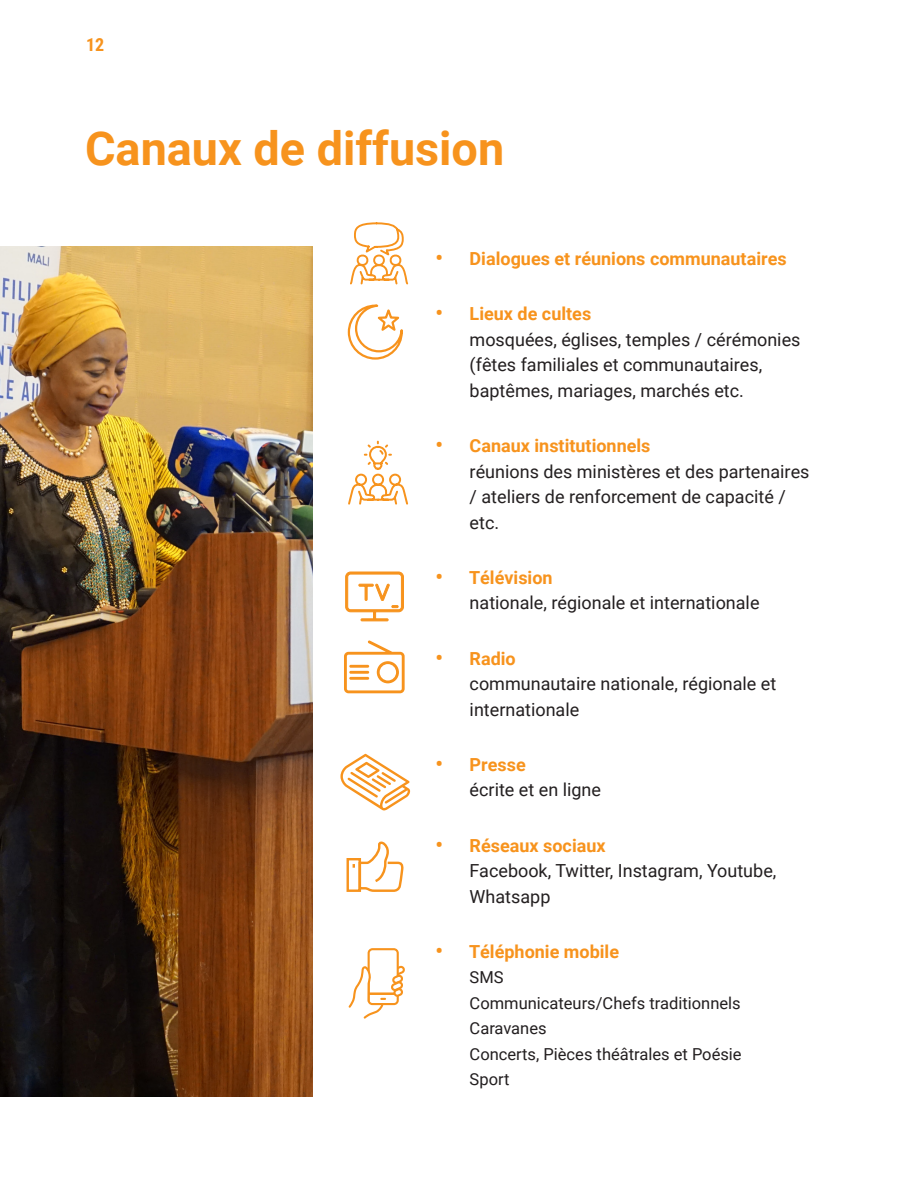
<style>
.page{position:relative;width:918px;height:1188px;background:#fff}
.page>*{position:absolute;margin:0;border:0;box-sizing:border-box;transform-origin:0 0}
.t1{font:700 46.8px "Roboto";color:#f7931d}
.t2{font:18px/25.5px "Roboto";color:#231f20}
.t3{font:700 18px "Roboto";color:#f7931d}
.t4{font:700 18px "Roboto Condensed";color:#f7931d}
.List_Paragraph{font:16.5px "Roboto";color:#231f20}
.s1{font-size:21px}
.s2{font-weight:700;font-size:21px;color:#f7931d}
.s3{font-weight:700;color:#f7931d}
</style>
<div class="page">
<img style="left:0;top:246px;width:312px;height:851px">
<svg style="left:350px;top:222px;width:59px;height:63px"></svg>
<svg style="left:347px;top:304px;width:56px;height:56px"></svg>
<svg style="left:348px;top:441px;width:60px;height:64px"></svg>
<svg style="left:345px;top:572px;width:59px;height:49px"></svg>
<svg style="left:344px;top:640px;width:61px;height:53px"></svg>
<hr style="left:349px;top:665px;width:20px;height:3px;background:#f7931d">
<hr style="left:349px;top:671px;width:20px;height:3px;background:#f7931d">
<hr style="left:349px;top:677px;width:20px;height:3px;background:#f7931d">
<svg style="left:340px;top:754px;width:70px;height:56px"></svg>
<svg style="left:346px;top:841px;width:58px;height:51px"></svg>
<svg style="left:348px;top:948px;width:57px;height:71px"></svg>
<p class="t4" style="left:86px;top:32px;width:20px">12</p>
<h1 class="t1" style="left:85px;top:116px;width:421px">Canaux de diffusion</h1>
<p class="t3" style="left:436px;top:246px;width:353px"><span class="s1">•</span> Dialogues et réunions communautaires</p>
<p class="t2" style="left:470px;top:300px;width:332px;text-indent:-34px"><span class="s2">•</span> <span class="s3">Lieux de cultes<br></span>mosquées, églises, temples / cérémonies (fêtes familiales et communautaires, baptêmes, mariages, marchés etc.</p>
<p class="t2" style="left:470px;top:432px;width:341px;text-indent:-34px"><span class="s2">•</span> <span class="s3">Canaux institutionnels<br></span>réunions des ministères et des partenaires / ateliers de renforcement de capacité / etc.</p>
<p class="t2" style="left:470px;top:564px;width:291px;text-indent:-34px"><span class="s2">•</span> <span class="s3">Télévision<br></span>nationale, régionale et internationale</p>
<p class="t2" style="left:470px;top:645px;width:308px;text-indent:-34px"><span class="s2">•</span> <span class="s3">Radio<br></span>communautaire nationale, régionale et internationale</p>
<p class="t2" style="left:470px;top:751px;width:133px;text-indent:-34px"><span class="s2">•</span> <span class="s3">Presse<br></span>écrite et en ligne</p>
<p class="t2" style="left:470px;top:832px;width:308px;text-indent:-34px"><span class="s2">•</span> <span class="s3">Réseaux sociaux<br></span>Facebook, Twitter, Instagram, Youtube,<br>Whatsapp</p>
<p class="t3" style="left:436px;top:939px;width:185px"><span class="s1">•</span> Téléphonie mobile</p>
<p class="List_Paragraph" style="left:470px;top:966px;width:35px">SMS</p>
<p class="List_Paragraph" style="left:470px;top:991px;width:273px">Communicateurs/Chefs traditionnels</p>
<p class="List_Paragraph" style="left:470px;top:1017px;width:79px">Caravanes</p>
<p class="List_Paragraph" style="left:470px;top:1042px;width:274px">Concerts, Pièces théâtrales et Poésie</p>
<p class="List_Paragraph" style="left:470px;top:1068px;width:41px">Sport</p>
</div>
